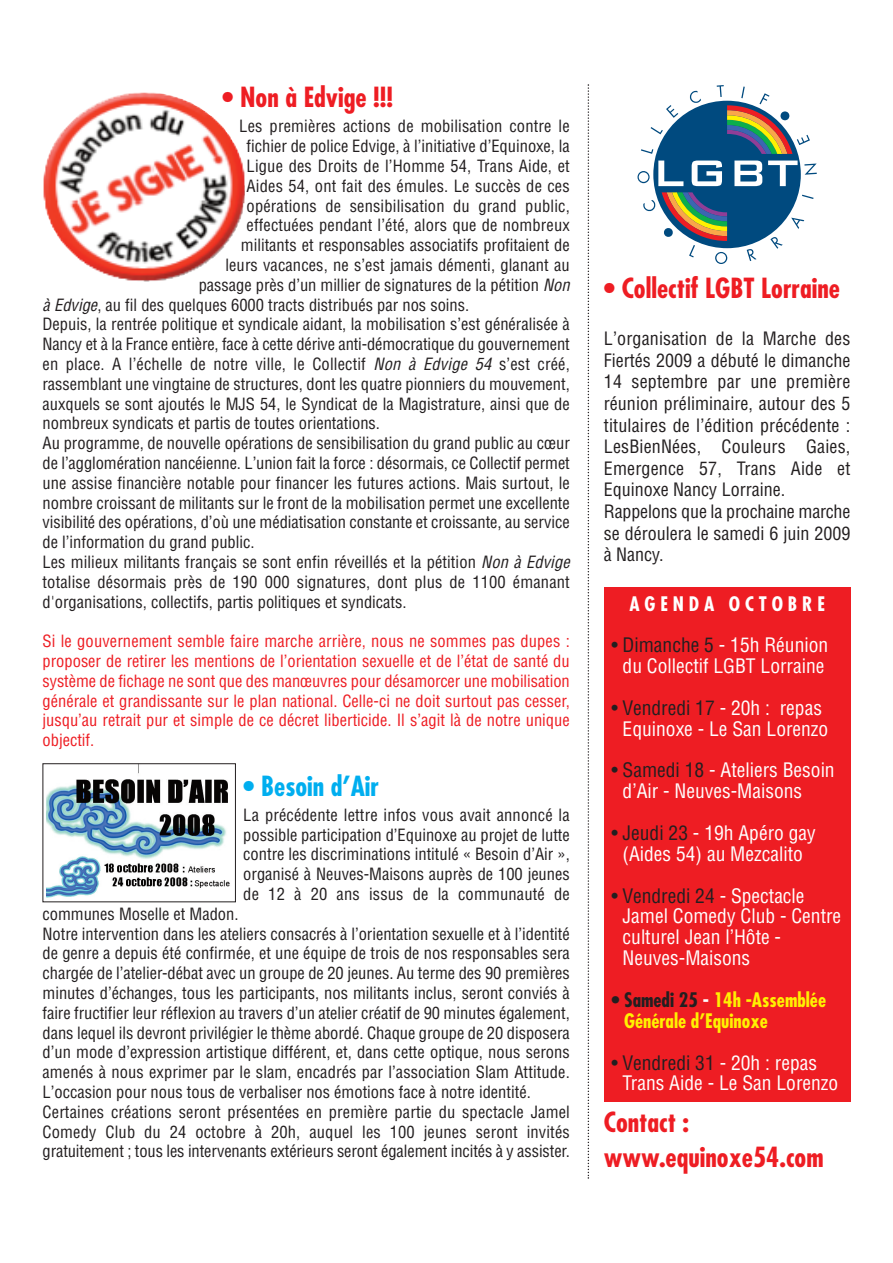
<style>
.page{position:relative;width:893px;height:1263px;background:#fff}
.page>*{position:absolute;margin:0;border:0;box-sizing:border-box;transform-origin:0 0}
.t1{font:700 condensed 27px/35px "Futura";color:#ee1d23}
.t2{font:700 condensed 27px "Futura";color:#00aeef}
.t3{font:condensed 19.5px/20.9px "Helvetica";color:#fff;text-align:center}
.t4{font:700 condensed 19.5px/20.9px "Futura";color:#fff101}
.t5{font:700 condensed 19.5px "Futura";letter-spacing:.25em;color:#fff}
.t6{font:condensed 18px/21.6px "Helvetica";letter-spacing:.005em;color:#231f20}
.t7{font:condensed 16.5px/19.8px "Helvetica";color:#231f20;text-align:justify}
.t8{font:condensed 16.5px/19.8px "Helvetica";color:#ee1d23;text-align:justify}
.s1{font-style:italic}
.s2{color:#231f20}
.s3{color:#fff}
</style>
<div class="page">
<svg style="left:588px;top:84px;width:1px;height:1095px"></svg>
<div style="left:604px;top:587px;width:246px;height:514px;background:#ee1d23"></div>
<svg style="left:643px;top:200px;width:13px;height:12px"></svg>
<svg style="left:637px;top:171px;width:13px;height:12px"></svg>
<svg style="left:641px;top:149px;width:12px;height:5px"></svg>
<svg style="left:651px;top:127px;width:12px;height:7px"></svg>
<svg style="left:666px;top:105px;width:12px;height:13px"></svg>
<svg style="left:689px;top:91px;width:12px;height:12px"></svg>
<div style="left:653px;top:101px;width:148px;height:147px;background:#004a7f;border-radius:50%"></div>
<svg style="left:658px;top:161px;width:25px;height:25px"></svg>
<svg style="left:692px;top:161px;width:30px;height:25px"></svg>
<svg style="left:734px;top:161px;width:28px;height:25px"></svg>
<svg style="left:768px;top:161px;width:30px;height:25px"></svg>
<svg style="left:662px;top:192px;width:65px;height:72px"></svg>
<svg style="left:747px;top:249px;width:9px;height:12px"></svg>
<svg style="left:770px;top:237px;width:13px;height:12px"></svg>
<svg style="left:791px;top:218px;width:13px;height:11px"></svg>
<svg style="left:802px;top:195px;width:11px;height:4px"></svg>
<svg style="left:804px;top:164px;width:13px;height:11px"></svg>
<svg style="left:717px;top:85px;width:93px;height:69px"></svg>
<img style="left:43px;top:93px;width:202px;height:188px">
<img style="left:47px;top:765px;width:183px;height:133px">
<div style="left:43px;top:763px;width:193px;height:139px;border:1px solid #231f20"></div>
<h1 class="t1" style="left:222px;top:82px;width:172px">• Non à Edvige !!!</h1>
<p class="t7" style="left:239px;top:117px;width:332px">Les premières actions de mobilisation contre le</p>
<p class="t7" style="left:247px;top:137px;width:325px">fichier de police Edvige, à l’initiative d’Equinoxe, la</p>
<p class="t7" style="left:247px;top:156px;width:325px">Ligue des Droits de l’Homme 54, Trans Aide, et</p>
<p class="t7" style="left:247px;top:176px;width:325px">Aides 54, ont fait des émules. Le succès de ces</p>
<p class="t7" style="left:247px;top:196px;width:325px">opérations de sensibilisation du grand public,</p>
<p class="t7" style="left:247px;top:216px;width:325px">effectuées pendant l’été, alors que de nombreux</p>
<p class="t7" style="left:241px;top:236px;width:330px">militants et responsables associatifs profitaient de</p>
<p class="t7" style="left:225px;top:255px;width:346px">leurs vacances, ne s’est jamais démenti, glanant au</p>
<p class="t7" style="left:199px;top:275px;width:373px">passage près d’un millier de signatures de la pétition <span class="s1">Non</span></p>
<p class="t7" style="left:43px;top:295px;width:428px"><span class="s1">à Edvige</span>, au fil des quelques 6000 tracts distribués par nos soins.</p>
<p class="t7" style="left:43px;top:315px;width:529px">Depuis, la rentrée politique et syndicale aidant, la mobilisation s’est généralisée à</p>
<p class="t7" style="left:43px;top:335px;width:529px">Nancy et à la France entière, face à cette dérive anti-démocratique du gouvernement</p>
<p class="t7" style="left:43px;top:354px;width:529px">en place. A l’échelle de notre ville, le Collectif <span class="s1">Non à Edvige 54</span> s’est créé,</p>
<p class="t7" style="left:43px;top:374px;width:529px">rassemblant une vingtaine de structures, dont les quatre pionniers du mouvement,</p>
<p class="t7" style="left:43px;top:394px;width:529px">auxquels se sont ajoutés le MJS 54, le Syndicat de la Magistrature, ainsi que de</p>
<p class="t7" style="left:43px;top:414px;width:339px">nombreux syndicats et partis de toutes orientations.</p>
<p class="t7" style="left:43px;top:434px;width:529px">Au programme, de nouvelle opérations de sensibilisation du grand public au cœur</p>
<p class="t7" style="left:43px;top:453px;width:529px">de l’agglomération nancéienne. L’union fait la force : désormais, ce Collectif permet</p>
<p class="t7" style="left:43px;top:473px;width:529px">une assise financière notable pour financer les futures actions. Mais surtout, le</p>
<p class="t7" style="left:43px;top:493px;width:529px">nombre croissant de militants sur le front de la mobilisation permet une excellente</p>
<p class="t7" style="left:43px;top:513px;width:529px">visibilité des opérations, d’où une médiatisation constante et croissante, au service</p>
<p class="t7" style="left:43px;top:533px;width:214px">de l’information du grand public.</p>
<p class="t7" style="left:43px;top:552px;width:529px">Les milieux militants français se sont enfin réveillés et la pétition <span class="s1">Non à Edvige</span></p>
<p class="t7" style="left:43px;top:572px;width:529px">totalise désormais près de 190 000 signatures, dont plus de 1100 émanant</p>
<p class="t7" style="left:43px;top:592px;width:366px">d'organisations, collectifs, partis politiques et syndicats.</p>
<p class="t8" style="left:43px;top:632px;width:529px">Si le gouvernement semble faire marche arrière, nous ne sommes pas dupes : proposer de retirer les mentions de l’orientation sexuelle et de l’état de santé du système de fichage ne sont que des manœuvres pour désamorcer une mobilisation générale et grandissante sur le plan national. Celle-ci ne doit surtout pas cesser, jusqu’au retrait pur et simple de ce décret liberticide. Il s’agit là de notre unique objectif.</p>
<h1 class="t2" style="left:243px;top:774px;width:137px">• Besoin d’Air</h1>
<p class="t7" style="left:243px;top:805px;width:328px">La précédente lettre infos vous avait annoncé la possible participation d’Equinoxe au projet de lutte contre les discriminations intitulé « Besoin d’Air », organisé à Neuves-Maisons auprès de 100 jeunes de 12 à 20 ans issus de la communauté de</p>
<p class="t7" style="left:43px;top:904px;width:529px;text-align:left">communes Moselle et Madon.<br>Notre intervention dans les ateliers consacrés à l’orientation sexuelle et à l’identité de genre a depuis été confirmée, et une équipe de trois de nos responsables sera chargée de l’atelier-débat avec un groupe de 20 jeunes. Au terme des 90 premières minutes d’échanges, tous les participants, nos militants inclus, seront conviés à faire fructifier leur réflexion au travers d’un atelier créatif de 90 minutes également, dans lequel ils devront privilégier le thème abordé. Chaque groupe de 20 disposera d’un mode d’expression artistique différent, et, dans cette optique, nous serons amenés à nous exprimer par le slam, encadrés par l’association Slam Attitude.<br>L’occasion pour nous tous de verbaliser nos émotions face à notre identité.<br>Certaines créations seront présentées en première partie du spectacle Jamel Comedy Club du 24 octobre à 20h, auquel les 100 jeunes seront invités gratuitement ; tous les intervenants extérieurs seront également incités à y assister.</p>
<h1 class="t1" style="left:604px;top:273px;width:238px">• Collectif LGBT Lorraine</h1>
<p class="t6" style="left:604px;top:328px;width:248px">L’organisation de la Marche des<br>Fiertés 2009 a débuté le dimanche<br>14 septembre par une première réunion préliminaire, autour des 5 titulaires de l’édition précédente :<br>LesBienNées, Couleurs Gaies,<br>Emergence 57, Trans Aide et<br>Equinoxe Nancy Lorraine.<br>Rappelons que la prochaine marche se déroulera le samedi 6 juin 2009 à Nancy.</p>
<p class="t5" style="left:629px;top:595px;width:197px">AGENDA OCTOBRE</p>
<p class="t3" style="left:611px;top:635px;width:218px"><span class="s2">• Dimanche 5</span> - 15h Réunion du Collectif LGBT Lorraine</p>
<p class="t3" style="left:611px;top:698px;width:218px"><span class="s2">• Vendredi 17</span> - 20h : repas<br>Equinoxe - Le San Lorenzo</p>
<p class="t3" style="left:623px;top:760px;width:214px;text-align:left;text-indent:-11px"><span class="s2">• Samedi 18</span> - Ateliers Besoin d’Air - Neuves-Maisons</p>
<p class="t3" style="left:611px;top:823px;width:206px"><span class="s2">• Jeudi 23</span> - 19h Apéro gay (Aides 54) au Mezcalito</p>
<p class="t3" style="left:623px;top:885px;width:220px;text-align:left;text-indent:-11px"><span class="s2">• Vendredi 24</span> - Spectacle<br>Jamel Comedy Club - Centre culturel Jean l’Hôte -<br>Neuves-Maisons</p>
<p class="t4" style="left:624px;top:991px;width:204px;text-indent:-13px"><span class="s2">• Samedi 25</span> <span class="s3">-</span> 14h -Assemblée<br>Générale d’Equinoxe</p>
<p class="t3" style="left:623px;top:1052px;width:217px;text-align:left;text-indent:-11px"><span class="s2">• Vendredi 31</span> - 20h : repas<br>Trans Aide - Le San Lorenzo</p>
<h1 class="t1" style="left:604px;top:1107px;width:221px">Contact : www.equinoxe54.com</h1>
</div>
